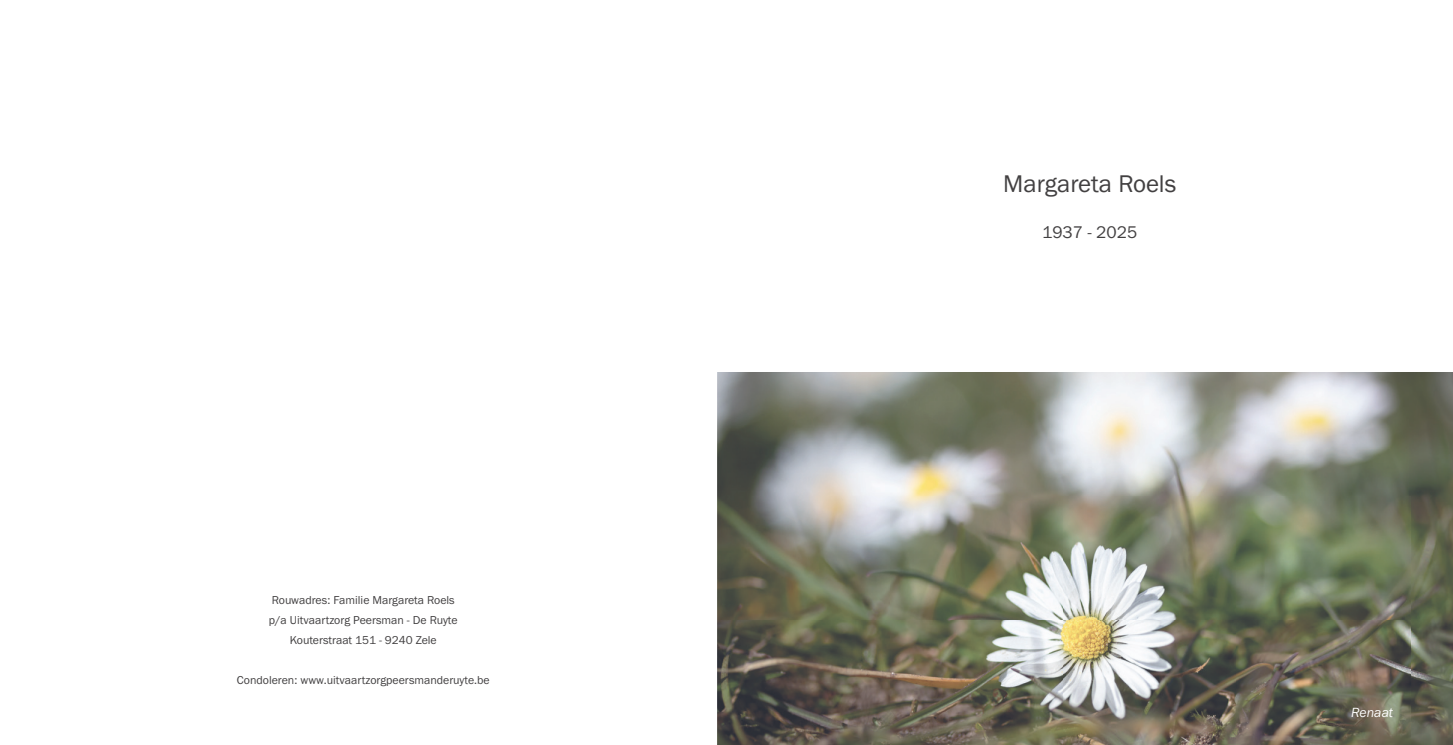
<style>
.page{position:relative;width:1453px;height:745px;background:#fff}
.page>*{position:absolute;margin:0;border:0;box-sizing:border-box;transform-origin:0 0}
.t1{font:25px "Franklin Gothic URW Boo";color:#424041}
.t2{font:17.5px "Franklin Gothic URW Boo";color:#424041}
.t3{font:13.75px "Franklin Gothic URW Boo Ita";color:#fff}
.t4{font:11.88px/20px "Franklin Gothic URW Boo";color:#424041;text-align:center}
</style>
<div class="page">
<img style="left:717px;top:372px;width:736px;height:372px">
<p class="t4" style="left:269px;top:589px;width:190px">Rouwadres: Familie Margareta Roels p/a Uitvaartzorg Peersman - De Ruyte<br>Kouterstraat 151 - 9240 Zele</p>
<p class="t4" style="left:237px;top:669px;width:254px">Condoleren: www.uitvaartzorgpeersmanderuyte.be</p>
<h1 class="t1" style="left:1003px;top:168px;width:175px">Margareta Roels</h1>
<h2 class="t2" style="left:1042px;top:221px;width:97px">1937 - 2025</h2>
<p class="t3" style="left:1351px;top:703px;width:43px">Renaat</p>
</div>
